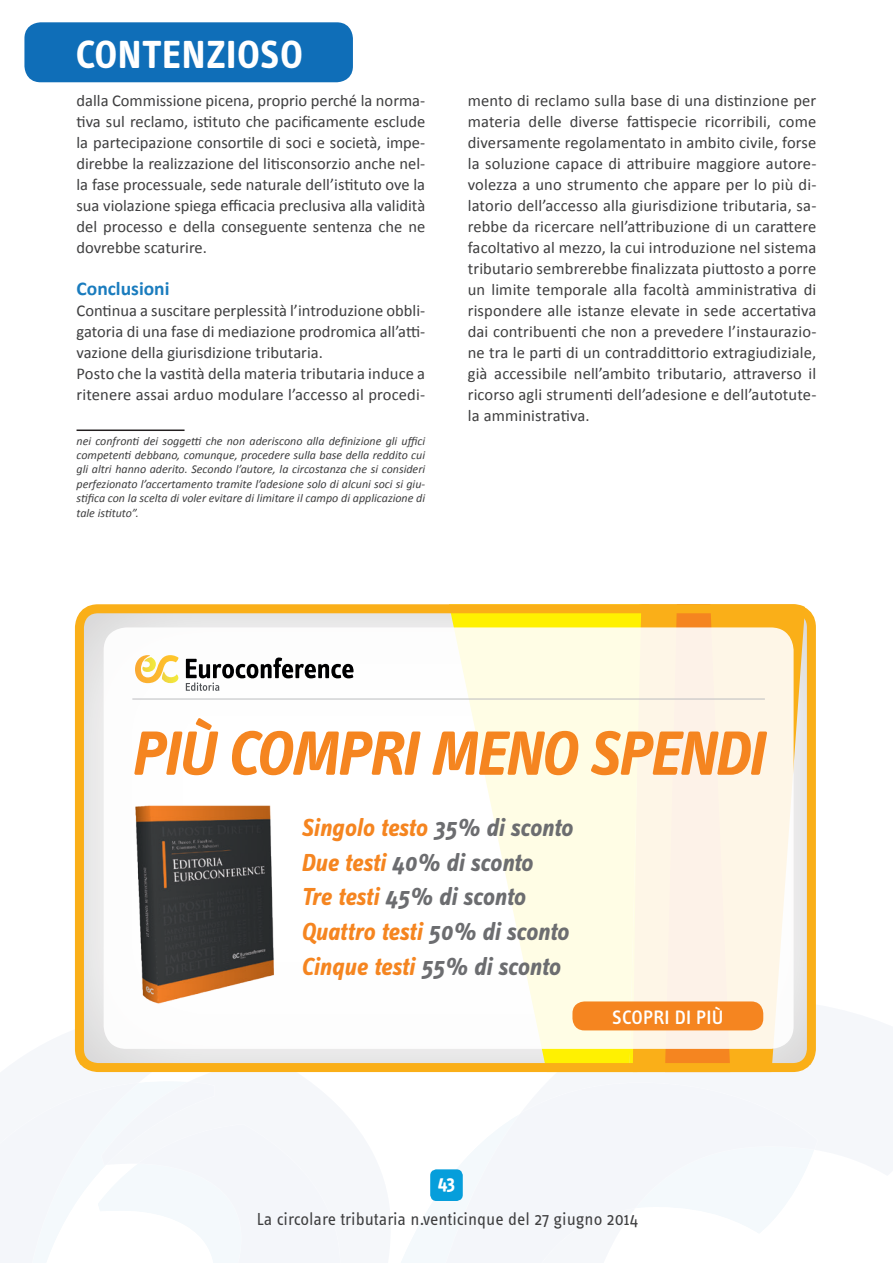
<style>
.page{position:relative;width:893px;height:1263px;background:#fff}
.page>*{position:absolute;margin:0;border:0;box-sizing:border-box;transform-origin:0 0}
.t1{font:italic 700 64.5px "Info Text OT";letter-spacing:-.01em;color:#f58520}
.t2{font:700 40.5px "Info Text OT";letter-spacing:.01em;color:#fff}
.t3{font:italic 700 25.5px "Info Text OT";letter-spacing:.005em;color:#f58520}
.t4{font:italic 700 25.5px "Info Text OT";letter-spacing:.005em;color:#6c6d70}
.t5{font:500 20.1px "Info Text OT";letter-spacing:.01em;color:#fff}
.TITOLO_paragrafo{font:700 19.5px "Calibri";color:#1a7cbe}
.t6{font:700 19.5px "Info Text OT";color:#fff}
.t7{font:18px "Info Text OT";color:#3e3e3f}
.CORPO_TESTO{font:16.5px/21px "Calibri";color:#3e3e3f;text-align:justify}
.t8{font:italic 12px/14.4px "Calibri";color:#3e3e3f;text-align:justify}
.s1{color:#6c6d70}
.s2{color:#f58520}
</style>
<div class="page">
<svg style="left:401px;top:1083px;width:413px;height:180px;fill:#f4f7fa"></svg>
<svg style="left:0;top:1072px;width:391px;height:191px"></svg>
<div style="left:430px;top:1169px;width:33px;height:32px;background:#069edb;border-radius:6px"></div>
<div style="left:24px;top:22px;width:329px;height:60px;background:#0f6eb8;border-radius:16px"></div>
<hr style="left:77px;top:429px;width:108px;height:2px;background:#231f20">
<div style="left:80px;top:611px;width:732px;height:454px;background:#e7e7e7"></div>
<svg style="left:644px;top:614px;width:162px;height:448px"></svg>
<svg style="left:451px;top:614px;width:193px;height:448px;fill:#fff101"></svg>
<svg style="left:662px;top:614px;width:73px;height:448px;background:#f6921d"></svg>
<div style="left:75px;top:604px;width:741px;height:468px;border:9px solid #faaf18;border-radius:19px"></div>
<div style="left:104px;top:627px;width:690px;height:422px;background:linear-gradient(to right,#feffff,#fef7e4);border-radius:23px"></div>
<svg style="left:186px;top:657px;width:168px;height:34px;background:#bbb"></svg>
<svg style="left:135px;top:655px;width:44px;height:28px"></svg>
<div style="left:572px;top:1001px;width:191px;height:29px;background:#f58520;border-radius:12px"></div>
<hr style="left:132px;top:699px;width:633px;height:1px;background:#bcbdc0">
<img style="left:131px;top:799px;width:145px;height:207px">
<h2 class="t2" style="left:76px;top:30px;width:229px">CONTENZIOSO</h2>
<p class="CORPO_TESTO" style="left:77px;top:90px;width:350px">dalla Commissione picena, proprio perché la norma&shy;tiva sul reclamo, istituto che pacificamente esclude la partecipazione consortile di soci e società, impe&shy;direbbe la realizzazione del litisconsorzio anche nel&shy;la fase processuale, sede naturale dell’istituto ove la sua violazione spiega efficacia preclusiva alla validità del processo e della conseguente sentenza che ne dovrebbe scaturire.</p>
<p class="TITOLO_paragrafo" style="left:77px;top:276px;width:95px">Conclusioni</p>
<p class="CORPO_TESTO" style="left:77px;top:300px;width:350px">Continua a suscitare perplessità l’introduzione obbli&shy;gatoria di una fase di mediazione prodromica all’atti&shy;vazione della giurisdizione tributaria.</p>
<p class="CORPO_TESTO" style="left:77px;top:363px;width:350px">Posto che la vastità della materia tributaria induce a ritenere assai arduo modulare l’accesso al procedi-</p>
<p class="t8" style="left:77px;top:433px;width:350px">nei confronti dei soggetti che non aderiscono alla definizione gli uffici competenti debbano, comunque, procedere sulla base della reddito cui gli altri hanno aderito. Secondo l’autore, la circostanza che si consideri perfezionato l’accertamento tramite l’adesione solo di alcuni soci si giu&shy;stifica con la scelta di voler evitare di limitare il campo di applicazione di tale istituto”.</p>
<p class="CORPO_TESTO" style="left:468px;top:90px;width:350px">mento di reclamo sulla base di una distinzione per materia delle diverse fattispecie ricorribili, come diversamente regolamentato in ambito civile, forse la soluzione capace di attribuire maggiore autore&shy;volezza a uno strumento che appare per lo più di&shy;latorio dell’accesso alla giurisdizione tributaria, sa&shy;rebbe da ricercare nell’attribuzione di un carattere facoltativo al mezzo, la cui introduzione nel sistema tributario sembrerebbe finalizzata piuttosto a porre un limite temporale alla facoltà amministrativa di rispondere alle istanze elevate in sede accertativa dai contribuenti che non a prevedere l’instaurazio&shy;ne tra le parti di un contraddittorio extragiudiziale, già accessibile nell’ambito tributario, attraverso il ricorso agli strumenti dell’adesione e dell’autotute&shy;la amministrativa.</p>
<p class="t1" style="left:131px;top:714px;width:633px">PIÙ COMPRI MENO SPENDI</p>
<p class="t3" style="left:301px;top:812px;width:273px">Singolo testo <span class="s1">35% di sconto</span></p>
<p class="t4" style="left:301px;top:847px;width:233px"><span class="s2">Due testi</span> 40% di sconto</p>
<p class="t4" style="left:301px;top:881px;width:226px"><span class="s2">Tre testi</span> 45% di sconto</p>
<p class="t3" style="left:301px;top:916px;width:269px">Quattro testi <span class="s1">50% di sconto</span></p>
<p class="t3" style="left:301px;top:951px;width:261px">Cinque testi <span class="s1">55% di sconto</span></p>
<p class="t5" style="left:612px;top:1005px;width:113px">SCOPRI DI PIÙ</p>
<p class="t6" style="left:438px;top:1171px;width:19px">43</p>
<p class="t7" style="left:257px;top:1208px;width:383px">La circolare tributaria n.venticinque del 27 giugno 2014</p>
</div>
